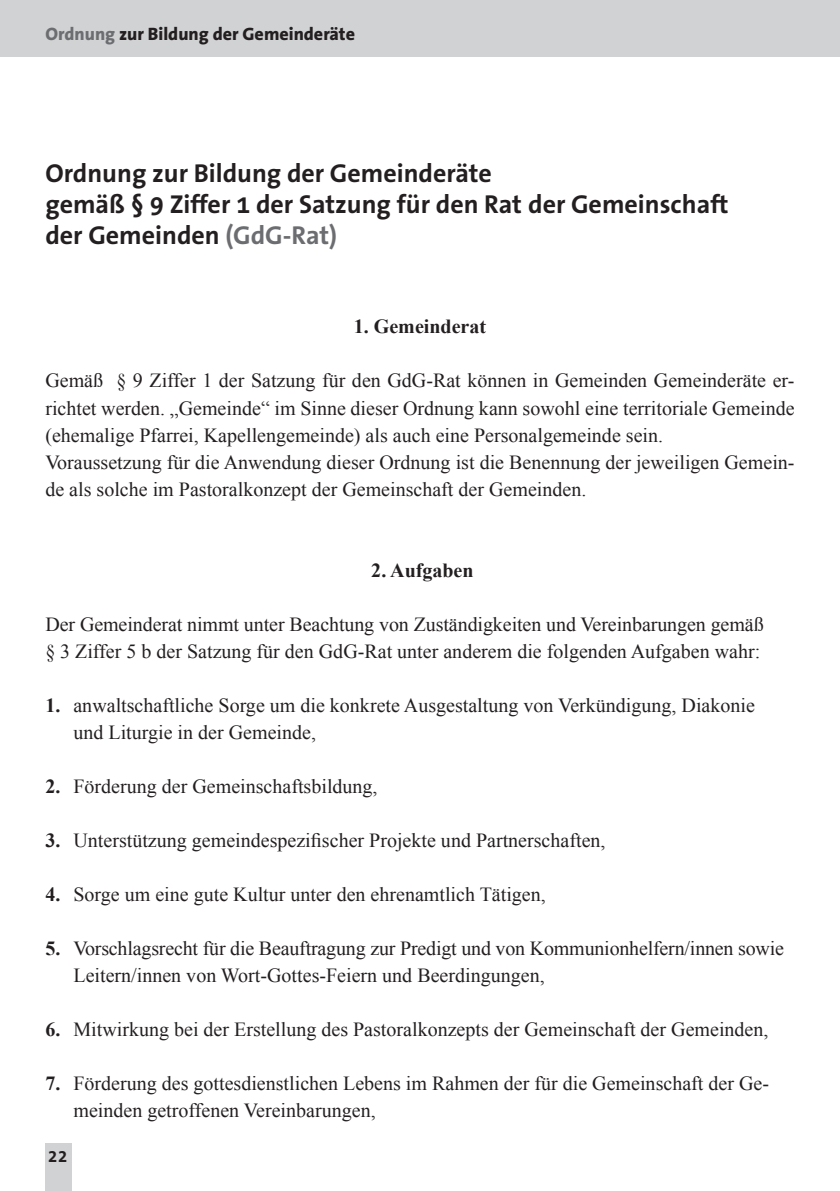
<style>
.page{position:relative;width:840px;height:1191px;background:#fff}
.page>*{position:absolute;margin:0;border:0;box-sizing:border-box;transform-origin:0 0}
.t1{font:700 26px/31px "The Sans Expo";color:#231f20}
.t2{font:20px/27px "Times New Roman";color:#231f20}
.t3{font:700 20px "Times New Roman";color:#231f20}
.t4{font:800 18px "The Sans Expo";color:#231f20}
.t5{font:700 18px "The Sans Expo";color:#231f20}
.s1{color:#6c6d70}
.s2{font-weight:700}
</style>
<div class="page">
<div style="left:0;top:0;width:839px;height:57px;background:#d1d2d4"></div>
<div style="left:45px;top:1143px;width:27px;height:48px;background:#d1d2d4"></div>
<hr style="left:839px;top:0;width:1px;height:57px;background:#d1d2d4">
<p class="t4" style="left:45px;top:24px;width:311px"><span class="s1">Ordnung</span> zur Bildung der Gemeinderäte</p>
<h1 class="t1" style="left:45px;top:159px;width:684px">Ordnung zur Bildung der Gemeinderäte<br>gemäß § 9 Ziffer 1 der Satzung für den Rat der Gemeinschaft der Gemeinden <span class="s1">(GdG-Rat)</span></h1>
<p class="t3" style="left:353px;top:315px;width:134px">1. Gemeinderat</p>
<p class="t2" style="left:45px;top:367px;width:750px">Gemäß § 9 Ziffer 1 der Satzung für den GdG-Rat können in Gemeinden Gemeinderäte er&shy;richtet werden. „Gemeinde“ im Sinne dieser Ordnung kann sowohl eine territoriale Gemeinde (ehemalige Pfarrei, Kapellengemeinde) als auch eine Personalgemeinde sein.<br>Voraussetzung für die Anwendung dieser Ordnung ist die Benennung der jeweiligen Gemein&shy;de als solche im Pastoralkonzept der Gemeinschaft der Gemeinden.</p>
<p class="t3" style="left:371px;top:558px;width:104px">2. Aufgaben</p>
<p class="t2" style="left:45px;top:610px;width:719px">Der Gemeinderat nimmt unter Beachtung von Zuständigkeiten und Vereinbarungen gemäß § 3 Ziffer 5 b der Satzung für den GdG-Rat unter anderem die folgenden Aufgaben wahr:</p>
<p class="t2" style="left:73px;top:691px;width:682px;text-indent:-28px"><span class="s2">1.</span> anwaltschaftliche Sorge um die konkrete Ausgestaltung von Verkündigung, Diakonie und Liturgie in der Gemeinde,</p>
<p class="t2" style="left:45px;top:772px;width:333px"><span class="s2">2.</span> Förderung der Gemeinschaftsbildung,</p>
<p class="t2" style="left:45px;top:826px;width:561px"><span class="s2">3.</span> Unterstützung gemeindespezifischer Projekte und Partnerschaften,</p>
<p class="t2" style="left:45px;top:880px;width:501px"><span class="s2">4.</span> Sorge um eine gute Kultur unter den ehrenamtlich Tätigen,</p>
<p class="t2" style="left:73px;top:934px;width:711px;text-indent:-28px"><span class="s2">5.</span> Vorschlagsrecht für die Beauftragung zur Predigt und von Kommunionhelfern/innen sowie<br>Leitern/innen von Wort-Gottes-Feiern und Beerdingungen,</p>
<p class="t2" style="left:45px;top:1015px;width:724px"><span class="s2">6.</span> Mitwirkung bei der Erstellung des Pastoralkonzepts der Gemeinschaft der Gemeinden,</p>
<p class="t2" style="left:73px;top:1069px;width:696px;text-indent:-28px"><span class="s2">7.</span> Förderung des gottesdienstlichen Lebens im Rahmen der für die Gemeinschaft der Ge&shy;meinden getroffenen Vereinbarungen,</p>
<p class="t5" style="left:48px;top:1146px;width:21px">22</p>
</div>
